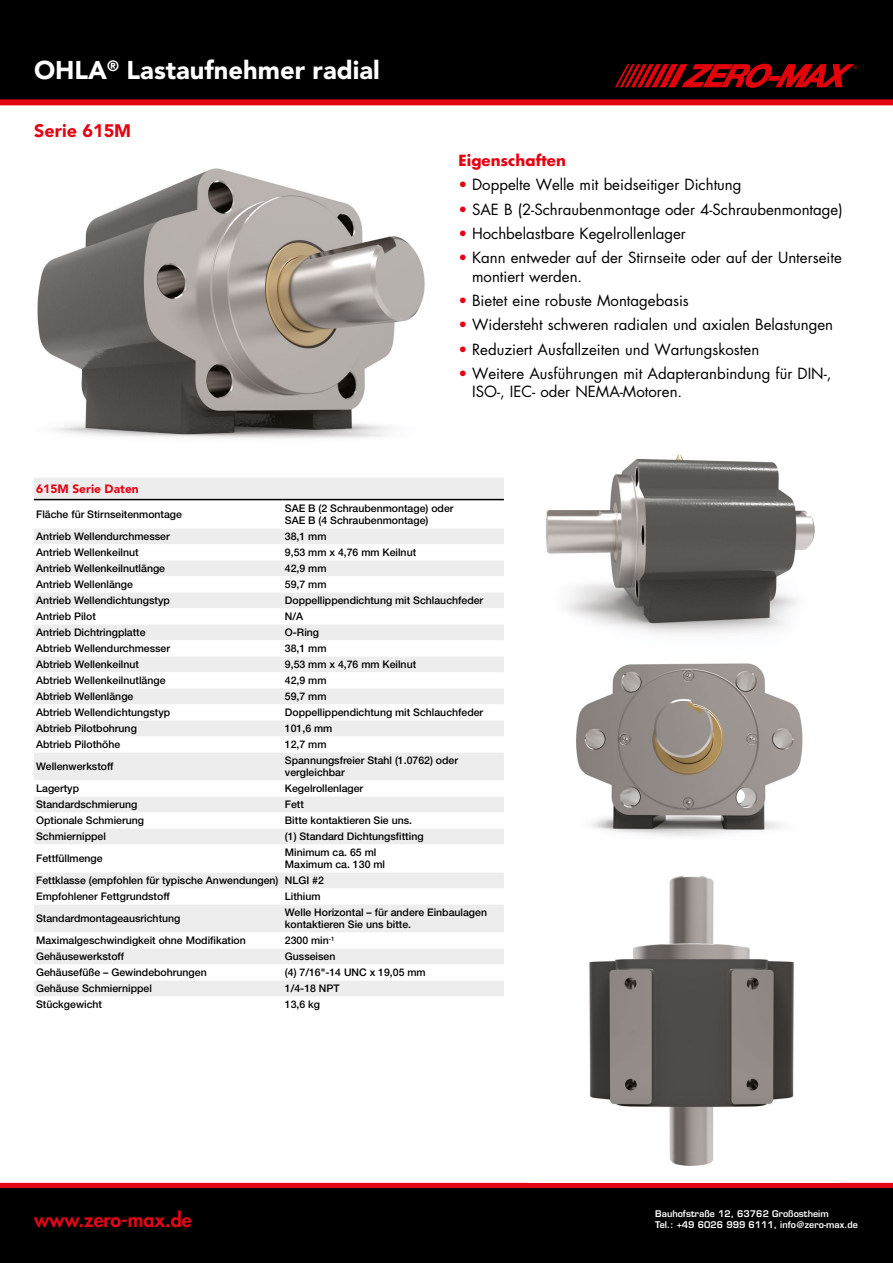
<style>
.page{position:relative;width:893px;height:1263px;background:#fff}
.page>*{position:absolute;margin:0;border:0;box-sizing:border-box;transform-origin:0 0}
.t1{font:900 25.5px "Avenir LT Pro";color:#fff}
.t2{font:800 19.5px "Futura Std";color:#e30514}
.t3{font:900 18px "Avenir LT Pro";color:#e30514}
.t4{font:15px/18px "Futura Std";color:#000}
.t5{font:700 15px "Futura Std";color:#e30514}
.t6{font:900 12px "Avenir LT Std";color:#e30514}
.t7{font:500 10.5px/12px "Helvetica Neue LT Std";color:#000}
.t8{font:600 9px/10.8px "Eurostile LT Std";color:#fff}
.s1{color:#e30514}
</style>
<div class="page">
<div style="left:0;top:0;width:893px;height:99px;background:#000"></div>
<div style="left:0;top:1183px;width:893px;height:6px;background:#e30514"></div>
<div style="left:0;top:1189px;width:893px;height:74px;background:#000"></div>
<div style="left:0;top:99px;width:893px;height:6px;background:#e30514"></div>
<img style="left:576px;top:663px;width:227px;height:503px">
<img style="left:37px;top:168px;width:388px;height:271px">
<img style="left:545px;top:454px;width:270px;height:180px">
<div style="left:34px;top:478px;width:470px;height:21px;background:#ededed"></div>
<svg style="left:34px;top:500px;width:470px;height:496px"></svg>
<hr style="left:34px;top:499px;width:249px;height:1px;background:#000">
<hr style="left:283px;top:499px;width:221px;height:1px;background:#000">
<svg style="left:615px;top:64px;width:242px;height:24px"></svg>
<h1 class="t1" style="left:34px;top:55px;width:347px">OHLA<sup>®</sup> Lastaufnehmer radial</h1>
<h3 class="t3" style="left:34px;top:120px;width:99px">Serie 615M</h3>
<h3 class="t5" style="left:459px;top:150px;width:109px">Eigenschaften</h3>
<h3 class="t4" style="left:459px;top:176px;width:284px"><span class="s1">•</span> Doppelte Welle mit beidseitiger Dichtung</h3>
<h3 class="t4" style="left:459px;top:200px;width:386px"><span class="s1">•</span> SAE B (2-Schraubenmontage oder 4-Schraubenmontage)</h3>
<h3 class="t4" style="left:459px;top:225px;width:229px"><span class="s1">•</span> Hochbelastbare Kegelrollenlager</h3>
<h3 class="t4" style="left:472px;top:249px;width:371px;text-indent:-14px"><span class="s1">•</span> Kann entweder auf der Stirnseite oder auf der Unterseite montiert werden.</h3>
<h3 class="t4" style="left:459px;top:291px;width:232px"><span class="s1">•</span> Bietet eine robuste Montagebasis</h3>
<h3 class="t4" style="left:459px;top:316px;width:376px"><span class="s1">•</span> Widersteht schweren radialen und axialen Belastungen</h3>
<h3 class="t4" style="left:459px;top:340px;width:302px"><span class="s1">•</span> Reduziert Ausfallzeiten und Wartungskosten</h3>
<h3 class="t4" style="left:472px;top:365px;width:361px;text-indent:-14px"><span class="s1">•</span> Weitere Ausführungen mit Adapteranbindung für DIN-,<br>ISO-, IEC- oder NEMA-Motoren.</h3>
<p class="t6" style="left:36px;top:482px;width:104px">615M Serie Daten</p>
<p class="t7" style="left:36px;top:508px;width:147px">Fläche für Stirnseitenmontage</p>
<p class="t7" style="left:285px;top:502px;width:170px">SAE B (2 Schraubenmontage) oder<br>SAE B (4 Schraubenmontage)</p>
<p class="t7" style="left:36px;top:530px;width:135px">Antrieb Wellendurchmesser</p>
<p class="t7" style="left:285px;top:530px;width:43px">38,1 mm</p>
<p class="t7" style="left:36px;top:546px;width:104px">Antrieb Wellenkeilnut</p>
<p class="t7" style="left:285px;top:546px;width:133px">9,53 mm x 4,76 mm Keilnut</p>
<p class="t7" style="left:36px;top:562px;width:130px">Antrieb Wellenkeilnutlänge</p>
<p class="t7" style="left:285px;top:562px;width:43px">42,9 mm</p>
<p class="t7" style="left:36px;top:578px;width:98px">Antrieb Wellenlänge</p>
<p class="t7" style="left:285px;top:578px;width:43px">59,7 mm</p>
<p class="t7" style="left:36px;top:594px;width:135px">Antrieb Wellendichtungstyp</p>
<p class="t7" style="left:285px;top:594px;width:200px">Doppellippendichtung mit Schlauchfeder</p>
<p class="t7" style="left:36px;top:610px;width:61px">Antrieb Pilot</p>
<p class="t7" style="left:285px;top:610px;width:20px">N/A</p>
<p class="t7" style="left:36px;top:626px;width:111px">Antrieb Dichtringplatte</p>
<p class="t7" style="left:285px;top:626px;width:36px">O-Ring</p>
<p class="t7" style="left:36px;top:642px;width:136px">Abtrieb Wellendurchmesser</p>
<p class="t7" style="left:285px;top:642px;width:43px">38,1 mm</p>
<p class="t7" style="left:36px;top:658px;width:104px">Abtrieb Wellenkeilnut</p>
<p class="t7" style="left:285px;top:658px;width:133px">9,53 mm x 4,76 mm Keilnut</p>
<p class="t7" style="left:36px;top:674px;width:131px">Abtrieb Wellenkeilnutlänge</p>
<p class="t7" style="left:285px;top:674px;width:43px">42,9 mm</p>
<p class="t7" style="left:36px;top:690px;width:99px">Abtrieb Wellenlänge</p>
<p class="t7" style="left:285px;top:690px;width:43px">59,7 mm</p>
<p class="t7" style="left:36px;top:706px;width:136px">Abtrieb Wellendichtungstyp</p>
<p class="t7" style="left:285px;top:706px;width:200px">Doppellippendichtung mit Schlauchfeder</p>
<p class="t7" style="left:36px;top:722px;width:102px">Abtrieb Pilotbohrung</p>
<p class="t7" style="left:285px;top:722px;width:49px">101,6 mm</p>
<p class="t7" style="left:36px;top:738px;width:86px">Abtrieb Pilothöhe</p>
<p class="t7" style="left:285px;top:738px;width:43px">12,7 mm</p>
<p class="t7" style="left:36px;top:760px;width:79px">Wellenwerkstoff</p>
<p class="t7" style="left:285px;top:754px;width:175px">Spannungsfreier Stahl (1.0762) oder vergleichbar</p>
<p class="t7" style="left:36px;top:782px;width:44px">Lagertyp</p>
<p class="t7" style="left:285px;top:782px;width:80px">Kegelrollenlager</p>
<p class="t7" style="left:36px;top:798px;width:103px">Standardschmierung</p>
<p class="t7" style="left:285px;top:798px;width:21px">Fett</p>
<p class="t7" style="left:36px;top:814px;width:109px">Optionale Schmierung</p>
<p class="t7" style="left:285px;top:814px;width:129px">Bitte kontaktieren Sie uns.</p>
<p class="t7" style="left:36px;top:830px;width:71px">Schmiernippel</p>
<p class="t7" style="left:285px;top:830px;width:140px">(1) Standard Dichtungsfitting</p>
<p class="t7" style="left:36px;top:852px;width:68px">Fettfüllmenge</p>
<p class="t7" style="left:285px;top:846px;width:102px">Minimum ca. 65 ml<br>Maximum ca. 130 ml</p>
<p class="t7" style="left:36px;top:872px;width:289px;line-height:16px">Fettklasse (empfohlen für typische Anwendungen) NLGI #2<br>Empfohlener Fettgrundstoff</p>
<p class="t7" style="left:285px;top:890px;width:37px">Lithium</p>
<p class="t7" style="left:36px;top:912px;width:146px">Standardmontageausrichtung</p>
<p class="t7" style="left:285px;top:906px;width:204px">Welle Horizontal – für andere Einbaulagen kontaktieren Sie uns bitte.</p>
<p class="t7" style="left:36px;top:934px;width:211px">Maximalgeschwindigkeit ohne Modifikation</p>
<p class="t7" style="left:285px;top:934px;width:51px">2300 min<sup>-1</sup></p>
<p class="t7" style="left:36px;top:950px;width:89px">Gehäusewerkstoff</p>
<p class="t7" style="left:285px;top:950px;width:52px">Gusseisen</p>
<p class="t7" style="left:36px;top:966px;width:172px">Gehäusefüße – Gewindebohrungen</p>
<p class="t7" style="left:285px;top:966px;width:142px">(4) 7/16"-14 UNC x 19,05 mm</p>
<p class="t7" style="left:36px;top:982px;width:117px">Gehäuse Schmiernippel</p>
<p class="t7" style="left:285px;top:982px;width:56px">1/4-18 NPT</p>
<p class="t7" style="left:36px;top:998px;width:67px">Stückgewicht</p>
<p class="t7" style="left:285px;top:998px;width:37px">13,6 kg</p>
<h2 class="t2" style="left:34px;top:1207px;width:159px">www.zero-max.de</h2>
<p class="t8" style="left:655px;top:1208px;width:204px">Bauhofstraße 12, 63762 Großostheim<br>Tel.: +49 6026 999 6111, info@zero-max.de</p>
</div>
